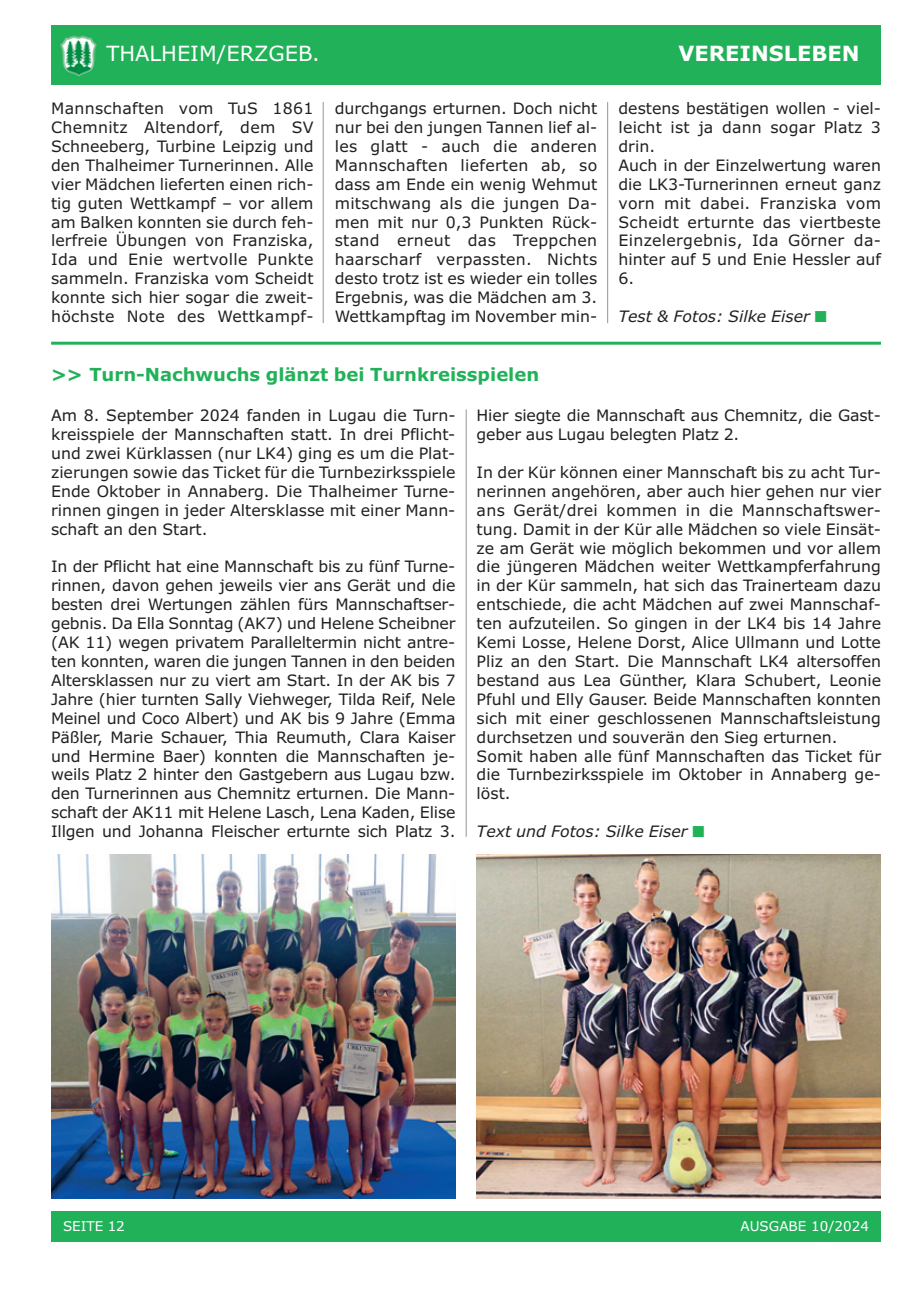
<style>
.page{position:relative;width:915px;height:1293px;background:#fff}
.page>*{position:absolute;margin:0;border:0;box-sizing:border-box;transform-origin:0 0}
.t1{font:21px "Verdana";color:#fff}
.t2{font:700 21px "Verdana";color:#fff}
.t3{font:700 18px "Verdana";color:#21b259}
.t4{font:15.75px/18.9px "Verdana";color:#231f20;text-align:justify}
.t5{font:italic 15.75px "Verdana";color:#231f20}
.t6{font:13.5px "Verdana";color:#fff}
.s1{color:#21b259}
</style>
<div class="page">
<div style="left:51px;top:26px;width:829px;height:59px;background:#21b259"></div>
<div style="left:51px;top:1211px;width:829px;height:31px;background:#21b259"></div>
<img style="left:60px;top:35px;width:37px;height:42px">
<hr style="left:51px;top:342px;width:829px;height:3px;background:#21b259">
<img style="left:51px;top:855px;width:404px;height:343px">
<img style="left:476px;top:855px;width:404px;height:343px">
<hr style="left:323px;top:102px;width:1px;height:221px;background:#939598">
<hr style="left:607px;top:102px;width:1px;height:221px;background:#939598">
<hr style="left:465px;top:409px;width:1px;height:428px;background:#939598">
<h1 class="t1" style="left:106px;top:45px;width:215px">THALHEIM/ERZGEB.</h1>
<h1 class="t2" style="left:678px;top:45px;width:183px">VEREINSLEBEN</h1>
<p class="t4" style="left:51px;top:100px;width:264px">Mannschaften vom TuS 1861<br>Chemnitz Altendorf, dem SV Schneeberg, Turbine Leipzig und den Thalheimer Turnerinnen. Alle vier Mädchen lieferten einen rich&shy;tig guten Wettkampf – vor allem am Balken konnten sie durch feh&shy;lerfreie Übungen von Franziska, Ida und Enie wertvolle Punkte sammeln. Franziska vom Scheidt konnte sich hier sogar die zweit&shy;höchste Note des Wettkampf-</p>
<p class="t4" style="left:334px;top:100px;width:264px">durchgangs erturnen. Doch nicht nur bei den jungen Tannen lief al&shy;les glatt - auch die anderen Mannschaften lieferten ab, so dass am Ende ein wenig Wehmut mitschwang als die jungen Da&shy;men mit nur 0,3 Punkten Rück&shy;stand erneut das Treppchen haarscharf verpassten. Nichts desto trotz ist es wieder ein tolles Ergebnis, was die Mädchen am 3.<br>Wettkampftag im November min-</p>
<p class="t4" style="left:618px;top:100px;width:264px;text-align:left">destens bestätigen wollen - viel&shy;leicht ist ja dann sogar Platz 3 drin.<br>Auch in der Einzelwertung waren die LK3-Turnerinnen erneut ganz vorn mit dabei. Franziska vom<br>Scheidt erturnte das viertbeste<br>Einzelergebnis, Ida Görner da&shy;hinter auf 5 und Enie Hessler auf<br>6.</p>
<p class="t5" style="left:618px;top:310px;width:210px">Test &amp; Fotos: Silke Eiser <span class="s1">■</span></p>
<p class="t3" style="left:51px;top:367px;width:489px">&gt;&gt; Turn-Nachwuchs glänzt bei Turnkreisspielen</p>
<p class="t4" style="left:51px;top:407px;width:406px">Am 8. September 2024 fanden in Lugau die Turn&shy;kreisspiele der Mannschaften statt. In drei Pflicht&shy;und zwei Kürklassen (nur LK4) ging es um die Plat&shy;zierungen sowie das Ticket für die Turnbezirksspiele Ende Oktober in Annaberg. Die Thalheimer Turne&shy;rinnen gingen in jeder Altersklasse mit einer Mann&shy;schaft an den Start.</p>
<p class="t4" style="left:51px;top:559px;width:406px">In der Pflicht hat eine Mannschaft bis zu fünf Turne&shy;rinnen, davon gehen jeweils vier ans Gerät und die besten drei Wertungen zählen fürs Mannschaftser&shy;gebnis. Da Ella Sonntag (AK7) und Helene Scheibner (AK 11) wegen privatem Paralleltermin nicht antre&shy;ten konnten, waren die jungen Tannen in den beiden Altersklassen nur zu viert am Start. In der AK bis 7<br>Jahre (hier turnten Sally Viehweger, Tilda Reif, Nele Meinel und Coco Albert) und AK bis 9 Jahre (Emma Päßler, Marie Schauer, Thia Reumuth, Clara Kaiser und Hermine Baer) konnten die Mannschaften je&shy;weils Platz 2 hinter den Gastgebern aus Lugau bzw. den Turnerinnen aus Chemnitz erturnen. Die Mann&shy;schaft der AK11 mit Helene Lasch, Lena Kaden, Elise Illgen und Johanna Fleischer erturnte sich Platz 3.</p>
<p class="t4" style="left:476px;top:407px;width:405px">Hier siegte die Mannschaft aus Chemnitz, die Gast&shy;geber aus Lugau belegten Platz 2.</p>
<p class="t4" style="left:476px;top:464px;width:406px;text-align:left">In der Kür können einer Mannschaft bis zu acht Tur&shy;nerinnen angehören, aber auch hier gehen nur vier ans Gerät/drei kommen in die Mannschaftswer&shy;tung. Damit in der Kür alle Mädchen so viele Einsät&shy;ze am Gerät wie möglich bekommen und vor allem die jüngeren Mädchen weiter Wettkampferfahrung in der Kür sammeln, hat sich das Trainerteam dazu entschiede, die acht Mädchen auf zwei Mannschaf&shy;ten aufzuteilen. So gingen in der LK4 bis 14 Jahre Kemi Losse, Helene Dorst, Alice Ullmann und Lotte Pliz an den Start. Die Mannschaft LK4 altersoffen bestand aus Lea Günther, Klara Schubert, Leonie Pfuhl und Elly Gauser. Beide Mannschaften konnten sich mit einer geschlossenen Mannschaftsleistung durchsetzen und souverän den Sieg erturnen.<br>Somit haben alle fünf Mannschaften das Ticket für die Turnbezirksspiele im Oktober in Annaberg ge&shy;löst.</p>
<p class="t5" style="left:476px;top:825px;width:229px">Text und Fotos: Silke Eiser <span class="s1">■</span></p>
<p class="t6" style="left:63px;top:1220px;width:63px">SEITE 12</p>
<p class="t6" style="left:740px;top:1220px;width:130px">AUSGABE 10/2024</p>
</div>
